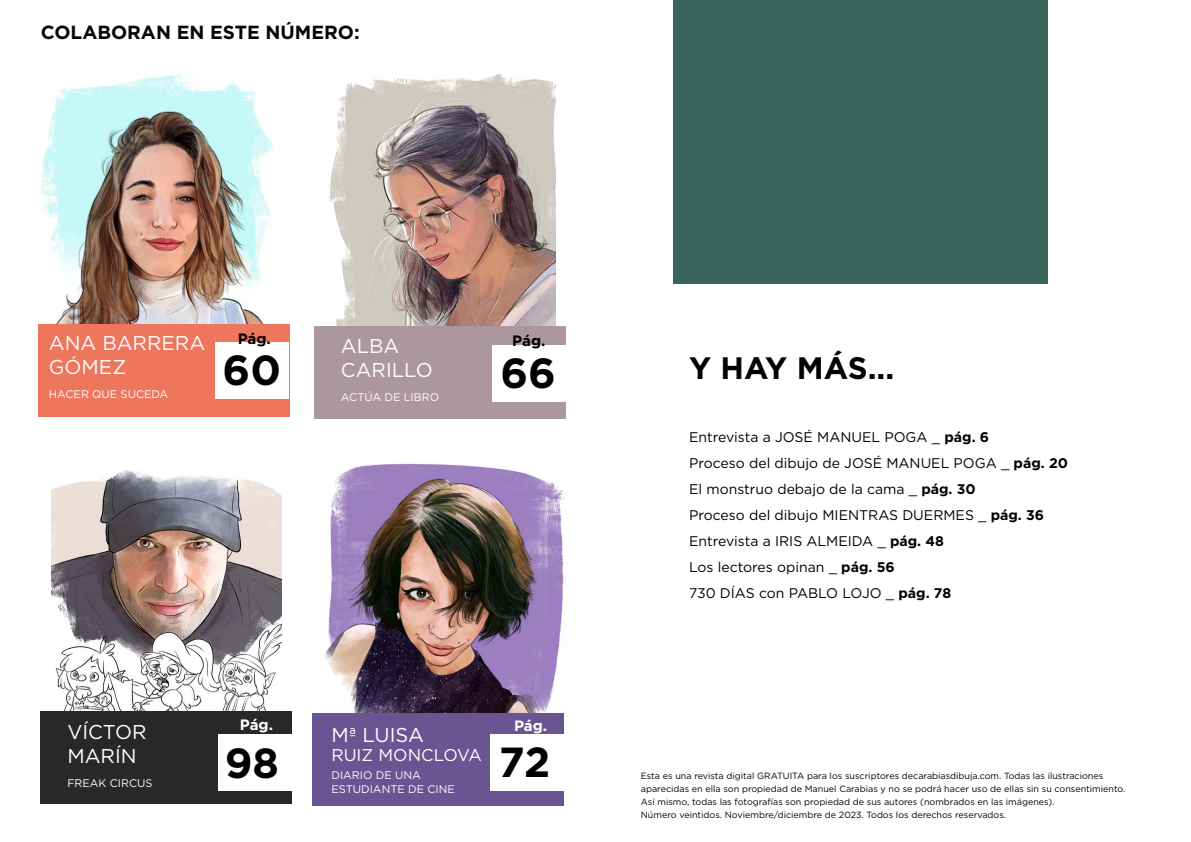
<style>
.page{position:relative;width:1191px;height:842px;background:#fff}
.page>*{position:absolute;margin:0;border:0;box-sizing:border-box;transform-origin:0 0}
.t1{font:700 42px "Gotham";color:#000}
.t2{font:700 31px "Gotham";letter-spacing:-.005em;color:#020203}
.t3{font:20px/24px "Gotham";color:#fff}
.t4{font:700 19px "Gotham";color:#070405}
.t5{font:17px "Gotham";color:#fff}
.t6{font:700 15px "Gotham";letter-spacing:-.005em;color:#fff}
.t7{font:700 15px "Gotham";letter-spacing:-.005em;color:#000}
.t8{font:14px/26px "Gotham";color:#000}
.t9{font:11px/14px "Gotham";color:#fff}
.t10{font:9px/13px "Gotham";color:#000}
.s1{font-weight:700}
</style>
<div class="page">
<img style="left:325px;top:463px;width:240px;height:339px">
<div style="left:312px;top:713px;width:251px;height:92px;background:#695592"></div>
<div style="left:490px;top:734px;width:73px;height:56px;background:#fff"></div>
<img style="left:51px;top:470px;width:231px;height:242px">
<img style="left:40px;top:74px;width:250px;height:327px">
<div style="left:38px;top:324px;width:251px;height:93px;background:#ee765d"></div>
<div style="left:41px;top:712px;width:251px;height:92px;background:#282827"></div>
<div style="left:216px;top:342px;width:73px;height:57px;background:#fff"></div>
<div style="left:219px;top:735px;width:73px;height:56px;background:#fff"></div>
<img style="left:325px;top:74px;width:230px;height:253px">
<div style="left:314px;top:327px;width:251px;height:92px;background:#ad979f"></div>
<div style="left:492px;top:345px;width:73px;height:57px;background:#fff"></div>
<div style="left:673px;top:0;width:375px;height:283px;background:#386559"></div>
<h3 class="t4" style="left:41px;top:20px;width:320px">COLABORAN EN ESTE NÚMERO:</h3>
<h3 class="t3" style="left:49px;top:330px;width:158px">ANA BARRERA<br>GÓMEZ</h3>
<p class="t9" style="left:49px;top:387px;width:121px">HACER QUE SUCEDA</p>
<h3 class="t7" style="left:238px;top:329px;width:35px">Pág.</h3>
<h1 class="t1" style="left:223px;top:342px;width:60px">60</h1>
<h3 class="t3" style="left:341px;top:333px;width:93px">ALBA<br>CARILLO</h3>
<p class="t9" style="left:341px;top:390px;width:100px">ACTÚA DE LIBRO</p>
<h3 class="t7" style="left:512px;top:331px;width:35px">Pág.</h3>
<h1 class="t1" style="left:500px;top:345px;width:57px">66</h1>
<h3 class="t3" style="left:67px;top:720px;width:81px">VÍCTOR<br>MARÍN</h3>
<p class="t9" style="left:67px;top:776px;width:87px">FREAK CIRCUS</p>
<h3 class="t6" style="left:240px;top:715px;width:35px">Pág.</h3>
<h1 class="t1" style="left:225px;top:735px;width:56px">98</h1>
<h3 class="t3" style="left:331px;top:722px;width:94px">Mª LUISA</h3>
<h3 class="t5" style="left:331px;top:744px;width:152px">RUIZ MONCLOVA</h3>
<p class="t9" style="left:331px;top:768px;width:125px">DIARIO DE UNA<br>ESTUDIANTE DE CINE</p>
<h3 class="t6" style="left:514px;top:716px;width:35px">Pág.</h3>
<h1 class="t1" style="left:499px;top:734px;width:53px">72</h1>
<h2 class="t2" style="left:689px;top:348px;width:207px">Y HAY MÁS...</h2>
<p class="t8" style="left:689px;top:424px;width:380px">Entrevista a JOSÉ MANUEL POGA _ <span class="s1">pág. 6<br></span>Proceso del dibujo de JOSÉ MANUEL POGA _ <span class="s1">pág. 20<br></span>El monstruo debajo de la cama _ <span class="s1">pág. 30<br></span>Proceso del dibujo MIENTRAS DUERMES _ <span class="s1">pág. 36<br></span>Entrevista a IRIS ALMEIDA _ <span class="s1">pág. 48<br></span>Los lectores opinan _ <span class="s1">pág. 56<br></span>730 DÍAS con PABLO LOJO _ <span class="s1">pág. 78</span></p>
<p class="t10" style="left:641px;top:769px;width:486px">Esta es una revista digital GRATUITA para los suscriptores decarabiasdibuja.com. Todas las ilustraciones aparecidas en ella son propiedad de Manuel Carabias y no se podrá hacer uso de ellas sin su consentimiento.<br>Así mismo, todas las fotografías son propiedad de sus autores (nombrados en las imágenes).<br>Número veintidos. Noviembre/diciembre de 2023. Todos los derechos reservados.</p>
</div>
